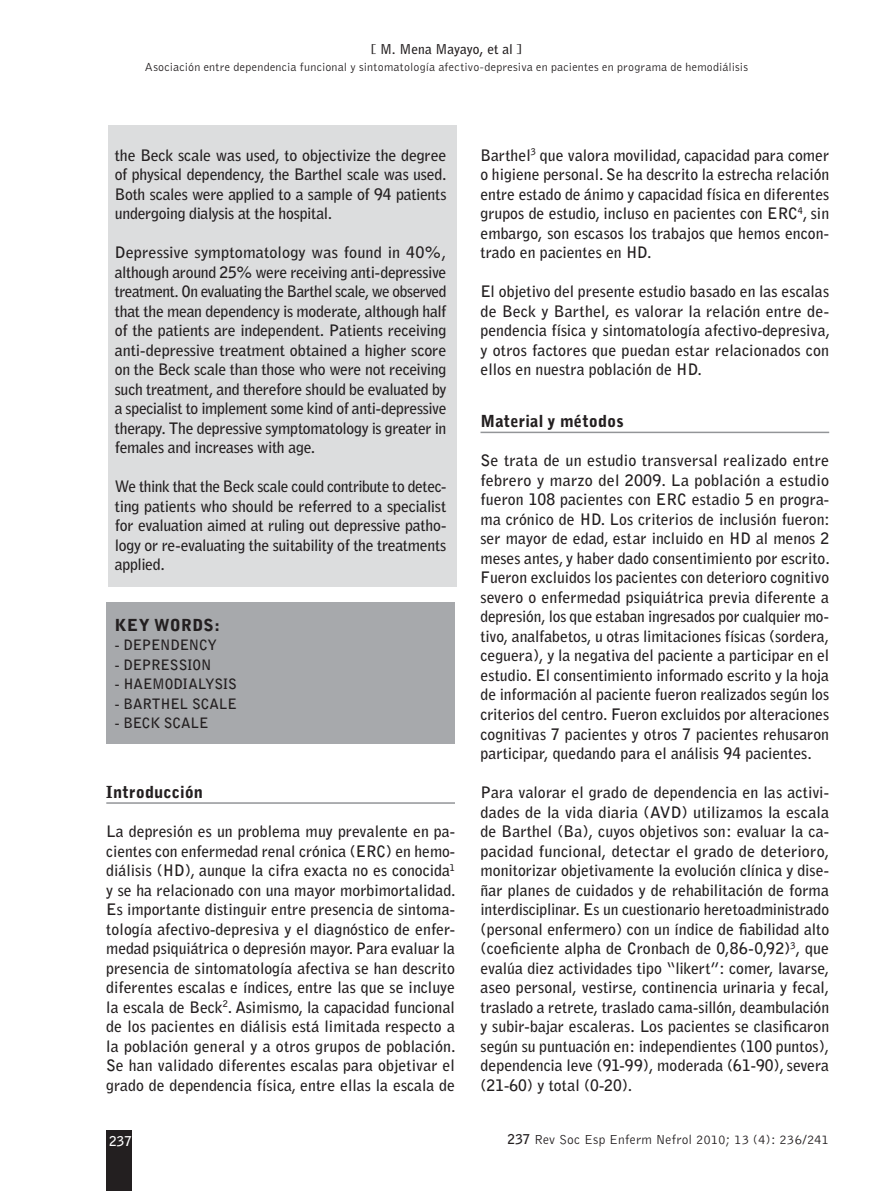
<style>
.page{position:relative;width:893px;height:1191px;background:#fff}
.page>*{position:absolute;margin:0;border:0;box-sizing:border-box;transform-origin:0 0}
.t1{font:900 16.5px "Bell Gothic";letter-spacing:.01em;color:#231f20}
.t2{font:700 15.75px/19.5px "Bell Gothic";color:#231f20;text-align:justify}
.t3{font:700 14.25px "Bell Gothic";letter-spacing:-.01em;color:#231f20}
.t4{font:300 13.5px "Bell Gothic";letter-spacing:.01em;color:#231f20}
.t5{font:700 13.5px "Bell Gothic";color:#231f20}
.t6{font:700 13.5px "Bell Gothic";color:#fff}
.t7{font:300 12px "Bell Gothic";letter-spacing:.02em;color:#231f20}
.s1{font-size:15px}
.s2{font-weight:700}
</style>
<div class="page">
<div style="left:106px;top:1129px;width:26px;height:62px;background:#231f20"></div>
<div style="left:108px;top:126px;width:348px;height:461px;background:#dcddde"></div>
<hr style="left:106px;top:802px;width:349px;height:1px;background:#939598">
<hr style="left:480px;top:431px;width:349px;height:2px;background:#939598">
<div style="left:106px;top:602px;width:349px;height:142px;background:#a7a9ac"></div>
<p class="t5" style="left:371px;top:44px;width:152px">[ M. Mena Mayayo<span class="s1">,</span> et al ]</p>
<p class="t7" style="left:145px;top:62px;width:605px">Asociación entre dependencia funcional y sintomatología afectivo-depresiva en pacientes en programa de hemodiálisis</p>
<p class="t2" style="left:115px;top:146px;width:333px">the Beck scale was used, to objectivize the degree of physical dependency, the Barthel scale was used.<br>Both scales were applied to a sample of 94 patients undergoing dialysis at the hospital.</p>
<p class="t2" style="left:115px;top:244px;width:333px">Depressive symptomatology was found in 40%, although around 25% were receiving anti-depressive treatment. On evaluating the Barthel scale, we observed that the mean dependency is moderate, although half of the patients are independent. Patients receiving anti-depressive treatment obtained a higher score on the Beck scale than those who were not receiving such treatment, and therefore should be evaluated by a specialist to implement some kind of anti-depressive therapy. The depressive symptomatology is greater in females and increases with age.</p>
<p class="t2" style="left:115px;top:478px;width:333px">We think that the Beck scale could contribute to detec&shy;ting patients who should be referred to a specialist for evaluation aimed at ruling out depressive patho&shy;logy or re-evaluating the suitability of the treatments applied.</p>
<p class="t1" style="left:115px;top:618px;width:107px">KEY WORDS:</p>
<p class="t3" style="left:115px;top:639px;width:104px">- DEPENDENCY</p>
<p class="t3" style="left:115px;top:659px;width:98px">- DEPRESSION</p>
<p class="t3" style="left:115px;top:678px;width:124px">- HAEMODIALYSIS</p>
<p class="t3" style="left:115px;top:698px;width:124px">- BARTHEL SCALE</p>
<p class="t3" style="left:115px;top:717px;width:95px">- BECK SCALE</p>
<p class="t1" style="left:106px;top:786px;width:98px">Introducción</p>
<p class="t2" style="left:106px;top:822px;width:351px">La depresión es un problema muy prevalente en pa&shy;cientes con enfermedad renal crónica (ERC) en hemo&shy;diálisis (HD), aunque la cifra exacta no es conocida<sup>1 </sup>y se ha relacionado con una mayor morbimortalidad.<br>Es importante distinguir entre presencia de sintoma&shy;tología afectivo-depresiva y el diagnóstico de enfer&shy;medad psiquiátrica o depresión mayor. Para evaluar la presencia de sintomatología afectiva se han descrito diferentes escalas e índices, entre las que se incluye la escala de Beck<sup>2</sup>. Asimismo, la capacidad funcional de los pacientes en diálisis está limitada respecto a la población general y a otros grupos de población.<br>Se han validado diferentes escalas para objetivar el grado de dependencia física, entre ellas la escala de</p>
<p class="t2" style="left:480px;top:146px;width:350px">Barthel<sup>3</sup> que valora movilidad, capacidad para comer o higiene personal. Se ha descrito la estrecha relación entre estado de ánimo y capacidad física en diferentes grupos de estudio, incluso en pacientes con ERC<sup>4</sup>, sin embargo, son escasos los trabajos que hemos encon&shy;trado en pacientes en HD.</p>
<p class="t2" style="left:480px;top:283px;width:351px">El objetivo del presente estudio basado en las escalas de Beck y Barthel, es valorar la relación entre de&shy;pendencia física y sintomatología afectivo-depresiva, y otros factores que puedan estar relacionados con ellos en nuestra población de HD.</p>
<p class="t1" style="left:480px;top:415px;width:145px">Material y métodos</p>
<p class="t2" style="left:480px;top:452px;width:351px">Se trata de un estudio transversal realizado entre febrero y marzo del 2009. La población a estudio fueron 108 pacientes con ERC estadio 5 en progra&shy;ma crónico de HD. Los criterios de inclusión fueron: ser mayor de edad, estar incluido en HD al menos 2 meses antes, y haber dado consentimiento por escrito.<br>Fueron excluidos los pacientes con deterioro cognitivo severo o enfermedad psiquiátrica previa diferente a depresión, los que estaban ingresados por cualquier mo&shy;tivo, analfabetos, u otras limitaciones físicas (sordera, ceguera), y la negativa del paciente a participar en el estudio. El consentimiento informado escrito y la hoja de información al paciente fueron realizados según los criterios del centro. Fueron excluidos por alteraciones cognitivas 7 pacientes y otros 7 pacientes rehusaron participar, quedando para el análisis 94 pacientes.</p>
<p class="t2" style="left:480px;top:783px;width:350px">Para valorar el grado de dependencia en las activi&shy;dades de la vida diaria (AVD) utilizamos la escala de Barthel (Ba), cuyos objetivos son: evaluar la ca&shy;pacidad funcional, detectar el grado de deterioro, monitorizar objetivamente la evolución clínica y dise&shy;ñar planes de cuidados y de rehabilitación de forma interdisciplinar. Es un cuestionario heretoadministrado (personal enfermero) con un índice de fiabilidad alto (coeficiente alpha de Cronbach de 0,86-0,92)<sup>3</sup>, que evalúa diez actividades tipo “likert”: comer, lavarse, aseo personal, vestirse, continencia urinaria y fecal, traslado a retrete, traslado cama-sillón, deambulación y subir-bajar escaleras. Los pacientes se clasificaron según su puntuación en: independientes (100 puntos), dependencia leve (91-99), moderada (61-90), severa (21-60) y total (0-20).</p>
<p class="t6" style="left:109px;top:1135px;width:25px">237</p>
<p class="t4" style="left:507px;top:1134px;width:323px"><span class="s2">237</span> Rev Soc Esp Enferm Nefrol 2010; 13 (4): 236/241</p>
</div>
